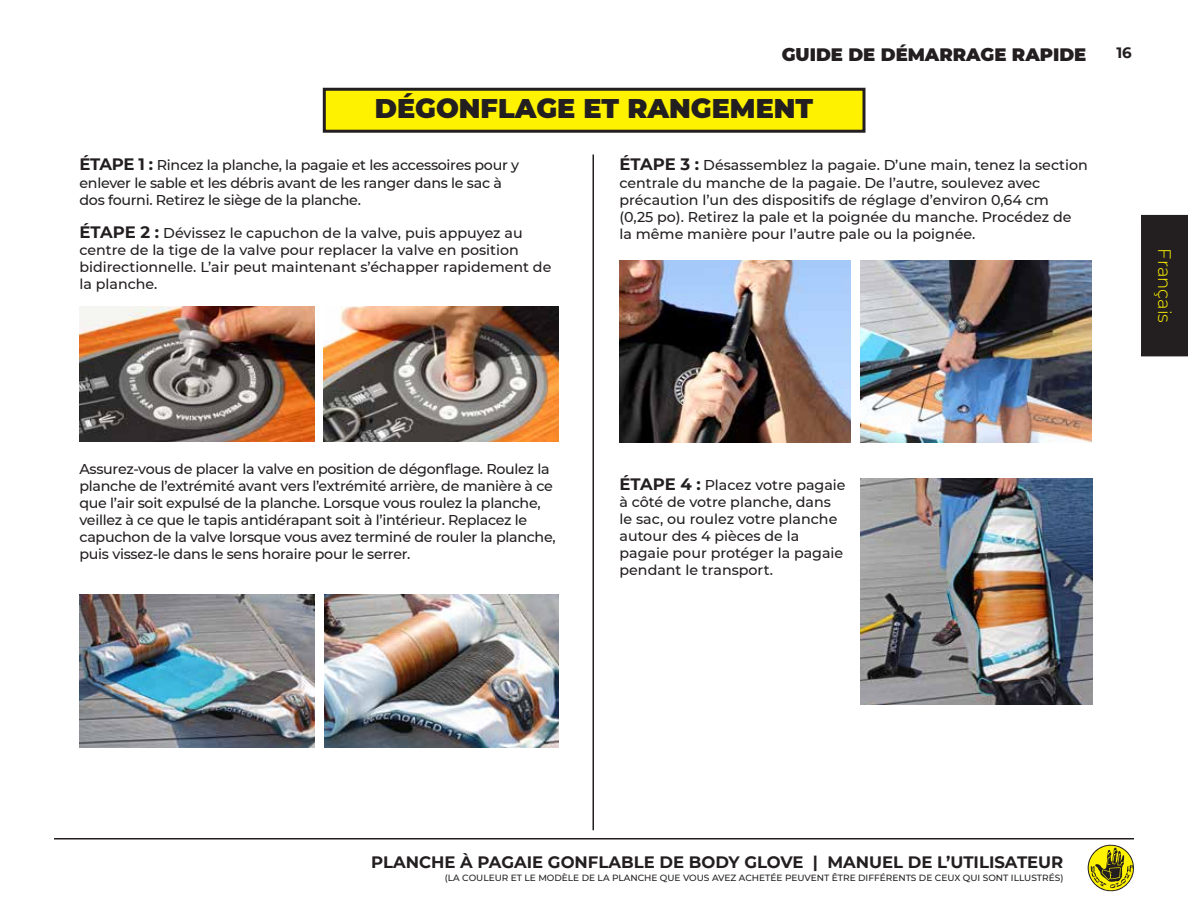
<style>
.page{position:relative;width:1188px;height:918px;background:#fff}
.page>*{position:absolute;margin:0;border:0;box-sizing:border-box;transform-origin:0 0}
.t1{font:900 27px "Montserrat";color:#231f20}
.t2{font:900 18px "Montserrat";color:#231f20}
.t3{font:300 18px "Montserrat";color:#fff200}
.t4{font:700 16.5px "Montserrat";color:#231f20}
.t5{font:700 15px "Montserrat";color:#231f20}
.t6{font:500 14.25px/17.1px "Montserrat";letter-spacing:-.01em;color:#231f20}
.t7{font:500 9px "Montserrat";color:#231f20}
.s1{font-weight:700;font-size:16.5px}
</style>
<div class="page">
<div style="left:1141px;top:215px;width:47px;height:141px;background:#231f20"></div>
<hr style="left:54px;top:838px;width:1080px;height:2px;background:#231f20">
<svg style="left:1088px;top:844px;width:46px;height:48px"></svg>
<div style="left:324px;top:89px;width:540px;height:42px;background:#fff200"></div>
<div style="left:323px;top:88px;width:543px;height:45px;border:3px solid #231f20"></div>
<hr style="left:592px;top:155px;width:2px;height:675px;background:#231f20">
<img style="left:79px;top:306px;width:236px;height:136px">
<img style="left:324px;top:306px;width:235px;height:136px">
<img style="left:79px;top:594px;width:236px;height:153px">
<img style="left:324px;top:594px;width:235px;height:153px">
<img style="left:860px;top:478px;width:232px;height:226px">
<img style="left:619px;top:261px;width:232px;height:181px">
<img style="left:860px;top:261px;width:232px;height:181px">
<p class="t2" style="left:782px;top:41px;width:306px">GUIDE DE DÉMARRAGE RAPIDE</p>
<h1 class="t1" style="left:375px;top:89px;width:440px">DÉGONFLAGE ET RANGEMENT</h1>
<p class="t6" style="left:79px;top:156px;width:441px"><span class="s1">ÉTAPE 1 :</span> Rincez la planche, la pagaie et les accessoires pour y enlever le sable et les débris avant de les ranger dans le sac à dos fourni. Retirez le siège de la planche.</p>
<p class="t6" style="left:79px;top:224px;width:473px"><span class="s1">ÉTAPE 2 :</span> Dévissez le capuchon de la valve, puis appuyez au centre de la tige de la valve pour replacer la valve en position bidirectionnelle. L’air peut maintenant s’échapper rapidement de la planche.</p>
<p class="t6" style="left:619px;top:156px;width:470px"><span class="s1">ÉTAPE 3 :</span> Désassemblez la pagaie. D’une main, tenez la section centrale du manche de la pagaie. De l’autre, soulevez avec précaution l’un des dispositifs de réglage d’environ 0,64 cm<br>(0,25 po). Retirez la pale et la poignée du manche. Procédez de<br>la même manière pour l’autre pale ou la poignée.</p>
<p class="t5" style="left:1116px;top:42px;width:17px">16</p>
<p class="t3" style="left:1177px;top:248px;width:76px;rotate:90deg">Français</p>
<p class="t6" style="left:79px;top:460px;width:478px">Assurez-vous de placer la valve en position de dégonflage. Roulez la planche de l’extrémité avant vers l’extrémité arrière, de manière à ce que l’air soit expulsé de la planche. Lorsque vous roulez la planche, veillez à ce que le tapis antidérapant soit à l’intérieur. Replacez le capuchon de la valve lorsque vous avez terminé de rouler la planche, puis vissez-le dans le sens horaire pour le serrer.</p>
<p class="t6" style="left:619px;top:476px;width:228px"><span class="s1">ÉTAPE 4 :</span> Placez votre pagaie à côté de votre planche, dans le sac, ou roulez votre planche autour des 4 pièces de la pagaie pour protéger la pagaie pendant le transport.</p>
<p class="t4" style="left:371px;top:850px;width:694px">PLANCHE À PAGAIE GONFLABLE DE BODY GLOVE | MANUEL DE L’UTILISATEUR</p>
<p class="t7" style="left:445px;top:871px;width:620px">(LA COULEUR ET LE MODÈLE DE LA PLANCHE QUE VOUS AVEZ ACHETÉE PEUVENT ÊTRE DIFFÉRENTS DE CEUX QUI SONT ILLUSTRÉS)</p>
</div>
